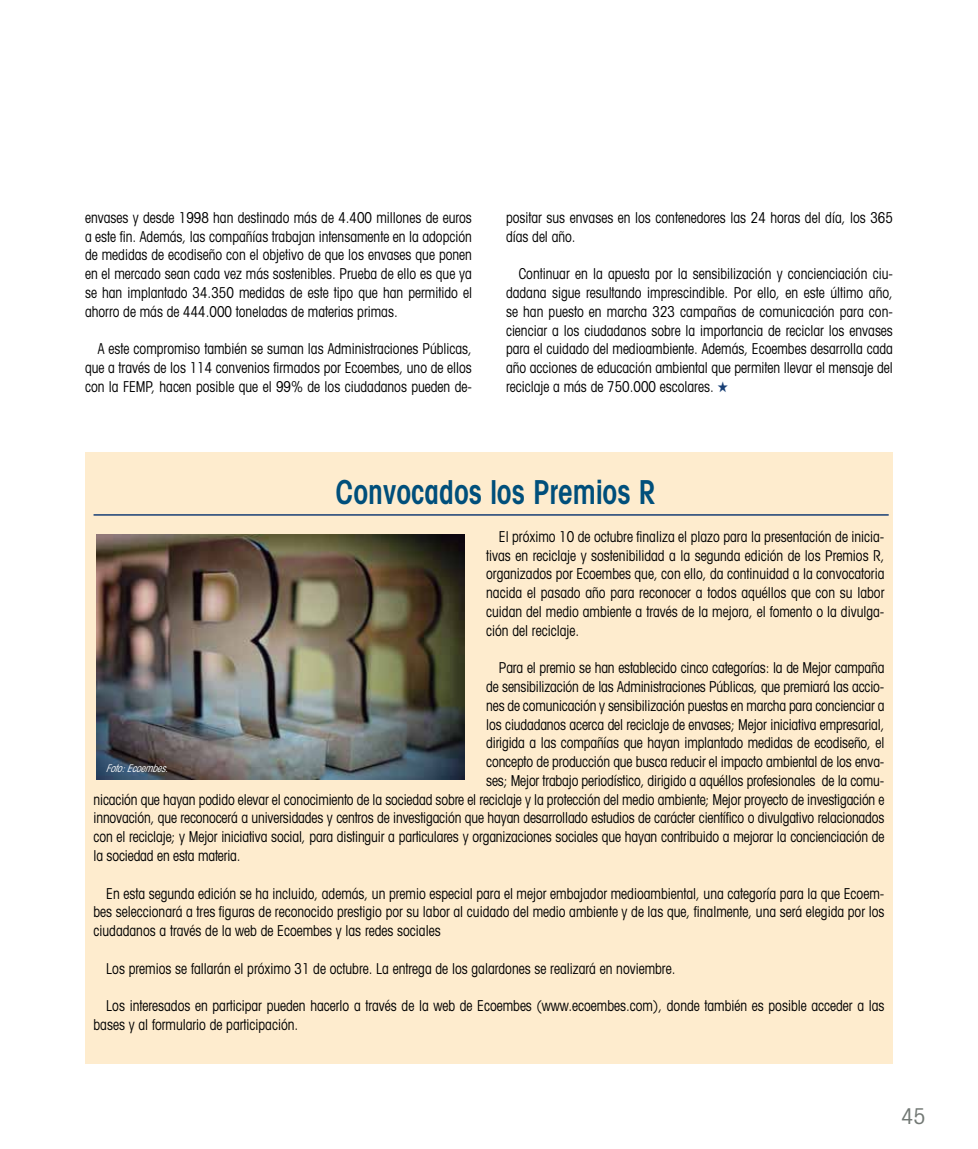
<style>
.page{position:relative;width:978px;height:1149px;background:#fff}
.page>*{position:absolute;margin:0;border:0;box-sizing:border-box;transform-origin:0 0}
.t1{font:600 condensed 33px "Avant Garde";color:#004f7b;scale:.9 1}
.t2{font:condensed 21.75px "Avant Garde";color:#727874}
.t3{font:condensed 15px/18.8px "Avant Garde";letter-spacing:-.01em;color:#000;text-align:justify;scale:.9 1}
.t4{font:italic condensed 10.5px "Avant Garde";color:#fff;scale:.9 1}
.s1{color:#183f75}
</style>
<div class="page">
<div style="left:85px;top:452px;width:808px;height:611px;background:#feecce"></div>
<img style="left:96px;top:534px;width:369px;height:245px">
<hr style="left:94px;top:514px;width:795px;height:1px;background:#183f75">
<p class="t3" style="left:85px;top:208px;width:431px">envases y desde 1998 han destinado más de 4.400 millones de euros a este fin. Además, las compañías trabajan intensamente en la adopción de medidas de ecodiseño con el objetivo de que los envases que ponen en el mercado sean cada vez más sostenibles. Prueba de ello es que ya se han implantado 34.350 medidas de este tipo que han permitido el ahorro de más de 444.000 toneladas de materias primas.</p>
<p class="t3" style="left:85px;top:339px;width:431px;text-indent:13px">A este compromiso también se suman las Administraciones Públicas, que a través de los 114 convenios firmados por Ecoembes, uno de ellos con la FEMP, hacen posible que el 99% de los ciudadanos pueden de-</p>
<p class="t3" style="left:506px;top:208px;width:431px">positar sus envases en los contenedores las 24 horas del día, los 365 días del año.</p>
<p class="t3" style="left:506px;top:264px;width:431px;text-indent:13px">Continuar en la apuesta por la sensibilización y concienciación ciu&shy;dadana sigue resultando imprescindible. Por ello, en este último año, se han puesto en marcha 323 campañas de comunicación para con&shy;cienciar a los ciudadanos sobre la importancia de reciclar los envases para el cuidado del medioambiente. Además, Ecoembes desarrolla cada año acciones de educación ambiental que permiten llevar el mensaje del reciclaje a más de 750.000 escolares. <span class="s1">★</span></p>
<h1 class="t1" style="left:335px;top:472px;width:357px">Convocados los Premios R</h1>
<p class="t3" style="left:486px;top:526px;width:444px;text-indent:13px">El próximo 10 de octubre finaliza el plazo para la presentación de inicia&shy;tivas en reciclaje y sostenibilidad a la segunda edición de los Premios R, organizados por Ecoembes que, con ello, da continuidad a la convocatoria nacida el pasado año para reconocer a todos aquéllos que con su labor cuidan del medio ambiente a través de la mejora, el fomento o la divulga&shy;ción del reciclaje.</p>
<p class="t3" style="left:499px;top:658px;width:430px">Para el premio se han establecido cinco categorías: la de Mejor campaña</p>
<p class="t3" style="left:486px;top:676px;width:444px">de sensibilización de las Administraciones Públicas, que premiará las accio-</p>
<p class="t3" style="left:486px;top:695px;width:444px">nes de comunicación y sensibilización puestas en marcha para concienciar a</p>
<p class="t3" style="left:486px;top:714px;width:444px">los ciudadanos acerca del reciclaje de envases; Mejor iniciativa empresarial,</p>
<p class="t3" style="left:486px;top:733px;width:444px">dirigida a las compañías que hayan implantado medidas de ecodiseño, el</p>
<p class="t3" style="left:486px;top:751px;width:444px">concepto de producción que busca reducir el impacto ambiental de los enva-</p>
<p class="t3" style="left:486px;top:770px;width:444px">ses; Mejor trabajo periodístico, dirigido a aquéllos profesionales de la comu-</p>
<p class="t3" style="left:94px;top:789px;width:880px">nicación que hayan podido elevar el conocimiento de la sociedad sobre el reciclaje y la protección del medio ambiente; Mejor proyecto de investigación e</p>
<p class="t3" style="left:94px;top:808px;width:880px">innovación, que reconocerá a universidades y centros de investigación que hayan desarrollado estudios de carácter científico o divulgativo relacionados</p>
<p class="t3" style="left:94px;top:826px;width:880px">con el reciclaje; y Mejor iniciativa social, para distinguir a particulares y organizaciones sociales que hayan contribuido a mejorar la concienciación de</p>
<p class="t3" style="left:94px;top:845px;width:165px">la sociedad en esta materia.</p>
<p class="t3" style="left:94px;top:883px;width:880px;text-indent:13px">En esta segunda edición se ha incluido, además, un premio especial para el mejor embajador medioambiental, una categoría para la que Ecoem&shy;bes seleccionará a tres figuras de reconocido prestigio por su labor al cuidado del medio ambiente y de las que, finalmente, una será elegida por los ciudadanos a través de la web de Ecoembes y las redes sociales</p>
<p class="t3" style="left:106px;top:958px;width:634px">Los premios se fallarán el próximo 31 de octubre. La entrega de los galardones se realizará en noviembre.</p>
<p class="t3" style="left:94px;top:995px;width:880px;text-indent:13px">Los interesados en participar pueden hacerlo a través de la web de Ecoembes (www.ecoembes.com), donde también es posible acceder a las bases y al formulario de participación.</p>
<p class="t4" style="left:106px;top:762px;width:75px">Foto:Ecoembes.</p>
<h2 class="t2" style="left:901px;top:1101px;width:26px">45</h2>
</div>
